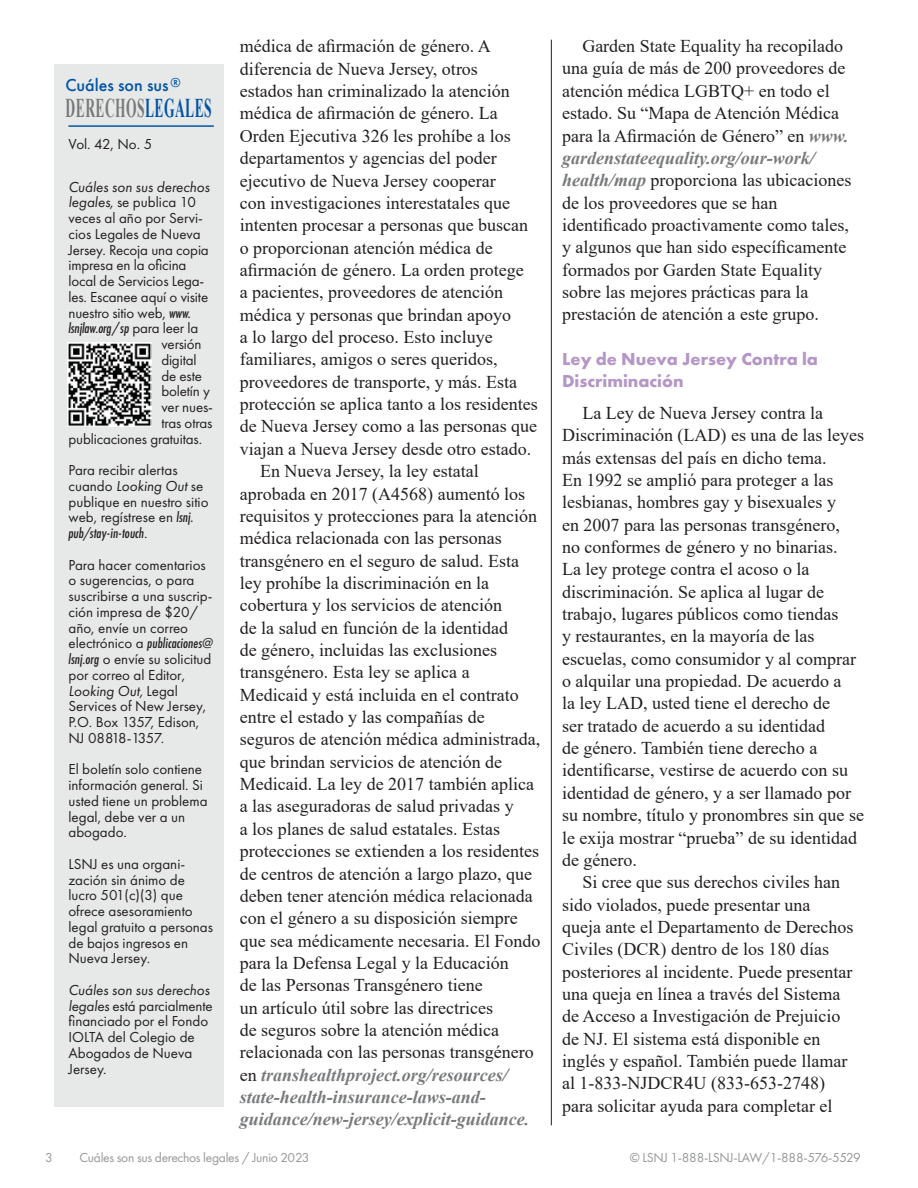
<style>
.page{position:relative;width:918px;height:1188px;background:#fff}
.page>*{position:absolute;margin:0;border:0;box-sizing:border-box;transform-origin:0 0}
.t1{font:700 27px "Times New Roman";letter-spacing:.035em;color:#77797b;scale:.5 1}
.t2{font:18px/22.4px "Times New Roman";color:#231f20}
.t3{font:italic 700 18px "Times New Roman";color:#77797b}
.t4{font:700 18px/22.4px "Futura PT";color:#b596c6}
.t5{font:500 18px "Futura PT";color:#0054a6}
.t6{font:15px/15.8px "Futura PT";color:#231f20}
.t7{font:italic 500 15px "Futura PT Cond";color:#231f20}
.t8{font:13.5px "Futura PT";letter-spacing:-.02em;color:#949698}
.s1{color:#0054a6}
.s2{font-style:italic}
.s3{font-family:"Futura PT Cond";font-weight:500;font-style:italic}
.s4{font-family:"Futura PT";font-weight:400;font-style:normal}
.s5{font-weight:400;font-style:normal;color:#231f20}
.s6{font-weight:700;font-style:italic;color:#77797b}
</style>
<div class="page">
<div style="left:54px;top:64px;width:170px;height:1043px;background:#e7e8e8"></div>
<hr style="left:68px;top:125px;width:146px;height:2px;background:#0054a6">
<img style="left:67px;top:343px;width:84px;height:84px">
<hr style="left:551px;top:40px;width:1px;height:1085px;background:#231f20">
<p class="t8" style="left:45px;top:1149px;width:9px">3</p>
<p class="t5" style="left:65px;top:74px;width:117px">Cuáles son sus<sup>®</sup></p>
<h1 class="t1" style="left:66px;top:88px;width:294px">DERECHOS<span class="s1">LEGALES</span></h1>
<p class="t6" style="left:68px;top:136px;width:85px">Vol. 42, No. 5</p>
<p class="t6" style="left:68px;top:179px;width:143px"><span class="s2">Cuáles son sus derechos legales,</span> se publica 10 veces al año por Servi&shy;cios Legales de Nueva<br>Jersey. Recoja una copia impresa en la oficina local de Servicios Lega&shy;les. Escanee aquí o visite nuestro sitio web, <span class="s3">www.</span></p>
<p class="t7" style="left:68px;top:320px;width:132px">lsnjlaw.org<span class="s4">/</span>sp <span class="s4">para leer la</span></p>
<p class="t6" style="left:161px;top:336px;width:42px">versión</p>
<p class="t6" style="left:161px;top:352px;width:37px">digital</p>
<p class="t6" style="left:161px;top:368px;width:42px">de este</p>
<p class="t6" style="left:161px;top:383px;width:50px">boletín y</p>
<p class="t6" style="left:161px;top:399px;width:53px">ver nues-</p>
<p class="t6" style="left:161px;top:415px;width:53px">tras otras</p>
<p class="t6" style="left:68px;top:431px;width:135px">publicaciones gratuitas.</p>
<p class="t6" style="left:68px;top:462px;width:142px">Para recibir alertas cuando <span class="s2">Looking Out</span> se publique en nuestro sitio web, regístrese en <span class="s3">lsnj.</span></p>
<p class="t7" style="left:68px;top:524px;width:81px">pub/stay-in-touch<span class="s4">.</span></p>
<p class="t6" style="left:68px;top:557px;width:146px">Para hacer comentarios o sugerencias, o para suscribirse a una suscrip&shy;ción impresa de $20/ año, envíe un correo</p>
<p class="t7" style="left:68px;top:635px;width:146px"><span class="s4">electrónico a</span> publicaciones@</p>
<p class="t6" style="left:68px;top:651px;width:145px"><span class="s3">lsnj.org</span> o envíe su solicitud por correo al Editor,<br><span class="s2">Looking Out,</span> Legal<br>Services of New Jersey,<br>P.O. Box 1357, Edison,<br>NJ 08818-1357.</p>
<p class="t6" style="left:68px;top:761px;width:141px">El boletín solo contiene información general. Si usted tiene un problema legal, debe ver a un abogado.</p>
<p class="t6" style="left:68px;top:856px;width:146px">LSNJ es una organi&shy;zación sin ánimo de lucro 501(c)(3) que ofrece asesoramiento legal gratuito a personas de bajos ingresos en<br>Nueva Jersey.</p>
<p class="t6" style="left:68px;top:982px;width:146px"><span class="s2">Cuáles son sus derechos legales</span> está parcialmente financiado por el Fondo<br>IOLTA del Colegio de<br>Abogados de Nueva<br>Jersey.</p>
<p class="t2" style="left:240px;top:35px;width:252px">médica de afirmación de género. A</p>
<p class="t2" style="left:240px;top:57px;width:240px">diferencia de Nueva Jersey, otros</p>
<p class="t2" style="left:240px;top:79px;width:271px">estados han criminalizado la atención</p>
<p class="t2" style="left:240px;top:102px;width:259px">médica de afirmación de género. La</p>
<p class="t2" style="left:240px;top:124px;width:272px">Orden Ejecutiva 326 les prohíbe a los</p>
<p class="t2" style="left:240px;top:146px;width:258px">departamentos y agencias del poder</p>
<p class="t2" style="left:240px;top:169px;width:257px">ejecutivo de Nueva Jersey cooperar</p>
<p class="t2" style="left:240px;top:191px;width:272px">con investigaciones interestatales que</p>
<p class="t2" style="left:240px;top:213px;width:290px">intenten procesar a personas que buscan</p>
<p class="t2" style="left:240px;top:236px;width:254px">o proporcionan atención médica de</p>
<p class="t2" style="left:240px;top:258px;width:285px">afirmación de género. La orden protege</p>
<p class="t2" style="left:240px;top:281px;width:265px">a pacientes, proveedores de atención</p>
<p class="t2" style="left:240px;top:303px;width:273px">médica y personas que brindan apoyo</p>
<p class="t2" style="left:240px;top:325px;width:255px">a lo largo del proceso. Esto incluye</p>
<p class="t2" style="left:240px;top:348px;width:259px">familiares, amigos o seres queridos,</p>
<p class="t2" style="left:240px;top:370px;width:279px">proveedores de transporte, y más. Esta</p>
<p class="t2" style="left:240px;top:392px;width:299px">protección se aplica tanto a los residentes</p>
<p class="t2" style="left:240px;top:415px;width:299px">de Nueva Jersey como a las personas que</p>
<p class="t2" style="left:240px;top:437px;width:293px">viajan a Nueva Jersey desde otro estado.</p>
<p class="t2" style="left:260px;top:459px;width:220px">En Nueva Jersey, la ley estatal</p>
<p class="t2" style="left:240px;top:482px;width:287px">aprobada en 2017 (A4568) aumentó los</p>
<p class="t2" style="left:240px;top:504px;width:299px">requisitos y protecciones para la atención</p>
<p class="t2" style="left:240px;top:526px;width:263px">médica relacionada con las personas</p>
<p class="t2" style="left:240px;top:549px;width:281px">transgénero en el seguro de salud. Esta</p>
<p class="t2" style="left:240px;top:571px;width:251px">ley prohíbe la discriminación en la</p>
<p class="t2" style="left:240px;top:594px;width:264px">cobertura y los servicios de atención</p>
<p class="t2" style="left:240px;top:616px;width:270px">de la salud en función de la identidad</p>
<p class="t2" style="left:240px;top:638px;width:259px">de género, incluidas las exclusiones</p>
<p class="t2" style="left:240px;top:661px;width:231px">transgénero. Esta ley se aplica a</p>
<p class="t2" style="left:240px;top:683px;width:280px">Medicaid y está incluida en el contrato</p>
<p class="t2" style="left:240px;top:705px;width:246px">entre el estado y las compañías de</p>
<p class="t2" style="left:240px;top:728px;width:302px">seguros de atención médica administrada,</p>
<p class="t2" style="left:240px;top:750px;width:264px">que brindan servicios de atención de</p>
<p class="t2" style="left:240px;top:772px;width:296px">Medicaid. La ley de 2017 también aplica</p>
<p class="t2" style="left:240px;top:795px;width:275px">a las aseguradoras de salud privadas y</p>
<p class="t2" style="left:240px;top:817px;width:262px">a los planes de salud estatales. Estas</p>
<p class="t2" style="left:240px;top:839px;width:301px">protecciones se extienden a los residentes</p>
<p class="t2" style="left:240px;top:862px;width:294px">de centros de atención a largo plazo, que</p>
<p class="t2" style="left:240px;top:884px;width:294px">deben tener atención médica relacionada</p>
<p class="t2" style="left:240px;top:907px;width:279px">con el género a su disposición siempre</p>
<p class="t2" style="left:240px;top:929px;width:302px">que sea médicamente necesaria. El Fondo</p>
<p class="t2" style="left:240px;top:951px;width:270px">para la Defensa Legal y la Educación</p>
<p class="t2" style="left:240px;top:974px;width:244px">de las Personas Transgénero tiene</p>
<p class="t2" style="left:240px;top:996px;width:255px">un artículo útil sobre las directrices</p>
<p class="t2" style="left:240px;top:1018px;width:261px">de seguros sobre la atención médica</p>
<p class="t2" style="left:240px;top:1041px;width:295px">relacionada con las personas transgénero</p>
<p class="t3" style="left:240px;top:1062px;width:270px"><span class="s5">en</span> transhealthproject.org/resources/</p>
<p class="t3" style="left:240px;top:1085px;width:248px">state-health-insurance-laws-and-</p>
<p class="t3" style="left:240px;top:1107px;width:291px">guidance/new-jersey/explicit-guidance.</p>
<p class="t2" style="left:562px;top:34px;width:291px;text-indent:20px">Garden State Equality ha recopilado una guía de más de 200 proveedores de atención médica LGBTQ+ en todo el estado. Su “Mapa de Atención Médica para la Afirmación de Género” en <span class="s6">www. gardenstateequality.org/our-work/ health/map</span> proporciona las ubicaciones de los proveedores que se han identificado proactivamente como tales, y algunos que han sido específicamente formados por Garden State Equality sobre las mejores prácticas para la prestación de atención a este grupo.</p>
<p class="t4" style="left:562px;top:347px;width:257px">Ley de Nueva Jersey Contra la<br>Discriminación</p>
<p class="t2" style="left:562px;top:401px;width:303px;text-indent:20px">La Ley de Nueva Jersey contra la Discriminación (LAD) es una de las leyes más extensas del país en dicho tema.<br>En 1992 se amplió para proteger a las lesbianas, hombres gay y bisexuales y<br>en 2007 para las personas transgénero,<br>no conformes de género y no binarias.<br>La ley protege contra el acoso o la discriminación. Se aplica al lugar de trabajo, lugares públicos como tiendas<br>y restaurantes, en la mayoría de las escuelas, como consumidor y al comprar o alquilar una propiedad. De acuerdo a<br>la ley LAD, usted tiene el derecho de<br>ser tratado de acuerdo a su identidad<br>de género. También tiene derecho a identificarse, vestirse de acuerdo con su identidad de género, y a ser llamado por su nombre, título y pronombres sin que se le exija mostrar “prueba” de su identidad de género.</p>
<p class="t2" style="left:562px;top:871px;width:293px;text-indent:20px">Si cree que sus derechos civiles han sido violados, puede presentar una queja ante el Departamento de Derechos Civiles (DCR) dentro de los 180 días posteriores al incidente. Puede presentar una queja en línea a través del Sistema de Acceso a Investigación de Prejuicio de NJ. El sistema está disponible en inglés y español. También puede llamar al 1-833-NJDCR4U (833-653-2748) para solicitar ayuda para completar el</p>
<p class="t8" style="left:79px;top:1149px;width:232px">Cuáles son sus derechos legales / Junio 2023</p>
<p class="t8" style="left:630px;top:1149px;width:233px">© LSNJ 1-888-LSNJ-LAW/1-888-576-5529</p>
</div>
